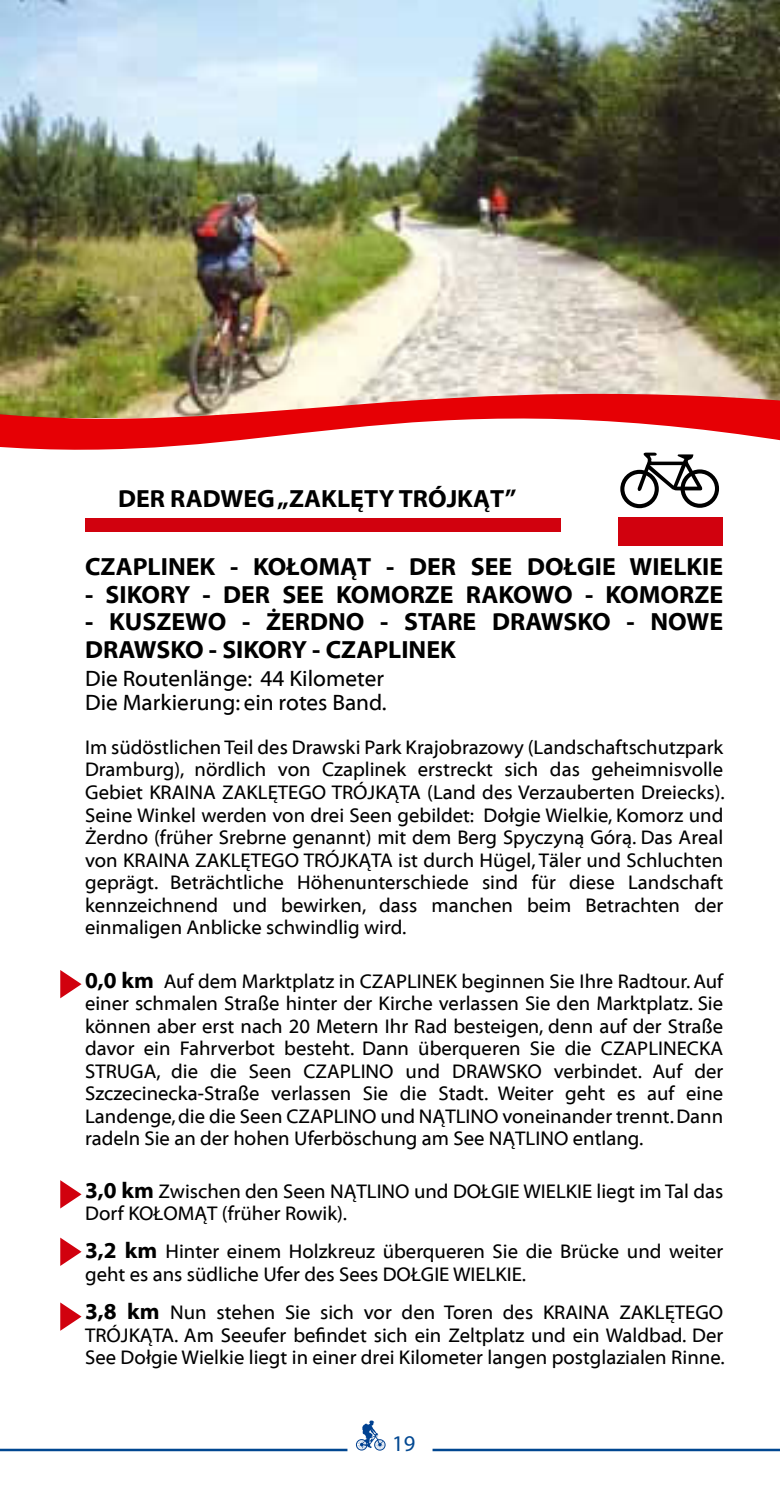
<style>
.page{position:relative;width:780px;height:1489px;background:#fff}
.page>*{position:absolute;margin:0;border:0;box-sizing:border-box;transform-origin:0 0}
.t1{font:25px/27.5px "Myriad Bd Web";color:#000}
.t2{font:22.5px/24px "Myriad Web";color:#000}
.t3{font:22.5px "Myriad Pro";color:#004791}
.t4{font:20px/22.5px "Myriad Web";color:#000;text-align:justify}
.s1{font-family:"Myriad Bd Web";font-size:22.5px}
</style>
<div class="page">
<hr style="left:0;top:1448px;width:347px;height:2px;background:#004791">
<hr style="left:432px;top:1448px;width:348px;height:2px;background:#004791">
<svg style="left:356px;top:1420px;width:29px;height:30px"></svg>
<img style="left:0;top:0;width:780px;height:366px">
<div style="left:618px;top:517px;width:105px;height:28px;background:#d1010e"></div>
<div style="left:85px;top:518px;width:475px;height:13px;background:#d1010e"></div>
<img style="left:0;top:366px;width:780px;height:41px">
<svg style="left:0;top:407px;width:780px;height:102px"></svg>
<svg style="left:60px;top:970px;width:21px;height:28px"></svg>
<svg style="left:60px;top:1180px;width:21px;height:28px"></svg>
<svg style="left:60px;top:1237px;width:21px;height:28px"></svg>
<svg style="left:60px;top:1302px;width:21px;height:28px"></svg>
<p class="t1" style="left:118px;top:485px;width:399px">DER RADWEG „ZAKLĘTY TRÓJKĄT”</p>
<p class="t1" style="left:85px;top:553px;width:639px">CZAPLINEK - KOŁOMĄT - DER SEE DOŁGIE WIELKIE</p>
<p class="t1" style="left:85px;top:581px;width:639px">- SIKORY - DER SEE KOMORZE RAKOWO - KOMORZE</p>
<p class="t1" style="left:85px;top:608px;width:639px">- KUSZEWO - ŻERDNO - STARE DRAWSKO - NOWE<br>DRAWSKO - SIKORY - CZAPLINEK</p>
<p class="t2" style="left:85px;top:666px;width:303px">Die Routenlänge: 44 Kilometer<br>Die Markierung: ein rotes Band.</p>
<p class="t4" style="left:85px;top:736px;width:641px">Im südöstlichen Teil des Drawski Park Krajobrazowy (Landschaftschutzpark Dramburg), nördlich von Czaplinek erstreckt sich das geheimnisvolle Gebiet KRAINA ZAKLĘTEGO TRÓJKĄTA (Land des Verzauberten Dreiecks).<br>Seine Winkel werden von drei Seen gebildet: Dołgie Wielkie, Komorz und Żerdno (früher Srebrne genannt) mit dem Berg Spyczyną Górą. Das Areal von KRAINA ZAKLĘTEGO TRÓJKĄTA ist durch Hügel, Täler und Schluchten geprägt. Beträchtliche Höhenunterschiede sind für diese Landschaft kennzeichnend und bewirken, dass manchen beim Betrachten der einmaligen Anblicke schwindlig wird.</p>
<p class="t4" style="left:85px;top:970px;width:639px"><span class="s1">0,0 km</span> Auf dem Marktplatz in CZAPLINEK beginnen Sie Ihre Radtour. Auf einer schmalen Straße hinter der Kirche verlassen Sie den Marktplatz. Sie können aber erst nach 20 Metern Ihr Rad besteigen, denn auf der Straße davor ein Fahrverbot besteht. Dann überqueren Sie die CZAPLINECKA STRUGA, die die Seen CZAPLINO und DRAWSKO verbindet. Auf der Szczecinecka-Straße verlassen Sie die Stadt. Weiter geht es auf eine Landenge, die die Seen CZAPLINO und NĄTLINO voneinander trennt. Dann radeln Sie an der hohen Uferböschung am See NĄTLINO entlang.</p>
<p class="t4" style="left:85px;top:1179px;width:639px"><span class="s1">3,0 km</span> Zwischen den Seen NĄTLINO und DOŁGIE WIELKIE liegt im Tal das<br>Dorf KOŁOMĄT (früher Rowik).</p>
<p class="t4" style="left:85px;top:1240px;width:639px"><span class="s1">3,2 km</span> Hinter einem Holzkreuz überqueren Sie die Brücke und weiter geht es ans südliche Ufer des Sees DOŁGIE WIELKIE.</p>
<p class="t4" style="left:85px;top:1301px;width:641px"><span class="s1">3,8 km</span> Nun stehen Sie sich vor den Toren des KRAINA ZAKLĘTEGO TRÓJKĄTA. Am Seeufer befindet sich ein Zeltplatz und ein Waldbad. Der See Dołgie Wielkie liegt in einer drei Kilometer langen postglazialen Rinne.</p>
<p class="t3" style="left:392px;top:1430px;width:25px">19</p>
</div>
